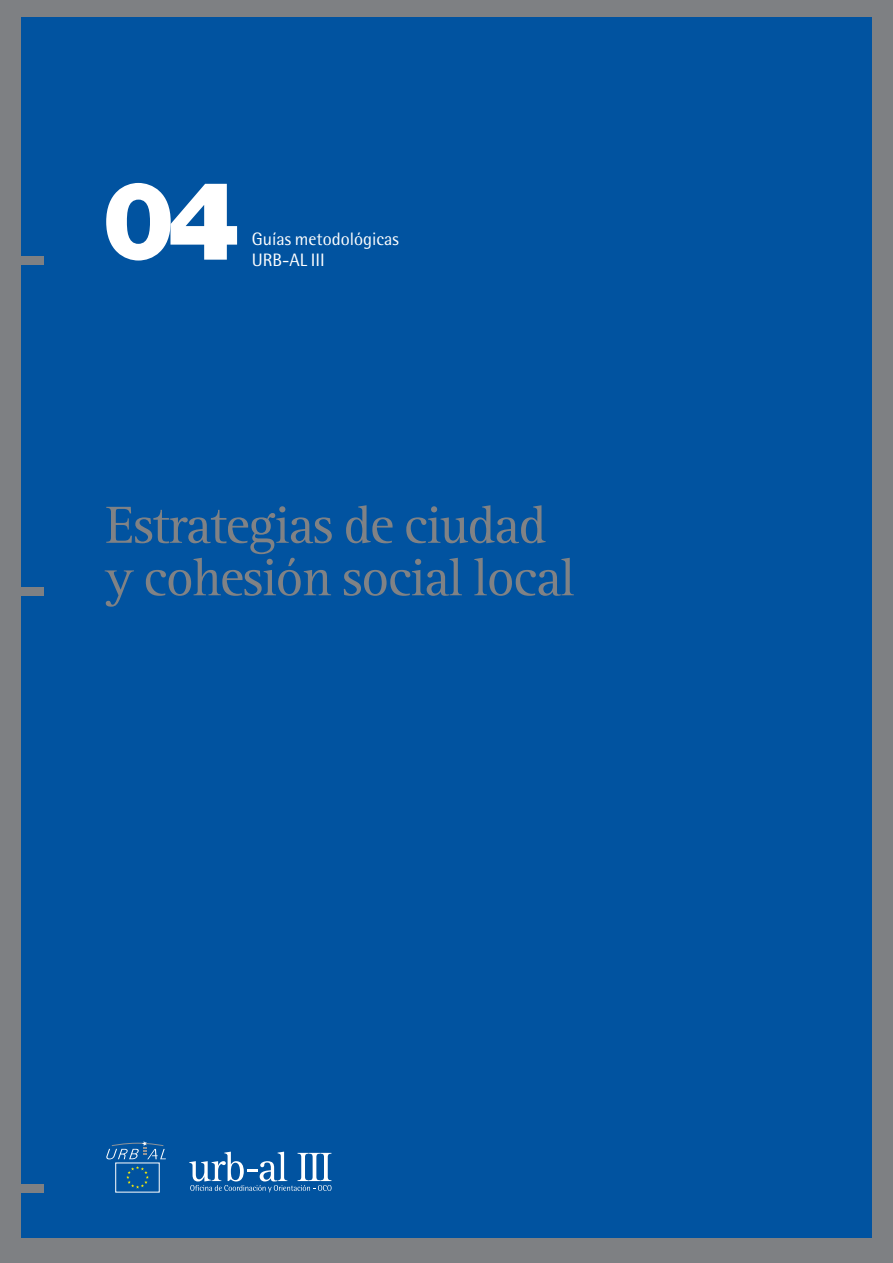
<style>
.page{position:relative;width:893px;height:1263px;background:#7e8083}
.page>*{position:absolute;margin:0;border:0;box-sizing:border-box;transform-origin:0 0}
.t1{font:900 108.9px "Helvetica Neue LT Pro";color:#fff}
.t2{font:54px/52.5px "Rotis Serif";letter-spacing:-.03em;color:#808285}
.t3{font:18px/21px "Rotis Semi Sans";color:#fff}
</style>
<div class="page">
<div style="left:21px;top:17px;width:851px;height:1220px;background:#0153a0"></div>
<svg style="left:126px;top:1166px;width:23px;height:22px"></svg>
<svg style="left:106px;top:1141px;width:60px;height:18px"></svg>
<svg style="left:189px;top:1151px;width:143px;height:41px"></svg>
<div style="left:0;top:1184px;width:44px;height:8px;background:#7e8083"></div>
<div style="left:0;top:256px;width:44px;height:9px;background:#7e8083"></div>
<div style="left:0;top:587px;width:44px;height:9px;background:#7e8083"></div>
<h1 class="t1" style="left:102px;top:156px;width:139px">04</h1>
<p class="t3" style="left:252px;top:228px;width:149px">Guías metodológicas<br>URB-AL III</p>
<p class="t2" style="left:105px;top:500px;width:471px">Estrategias de ciudad y cohesión social local</p>
</div>
